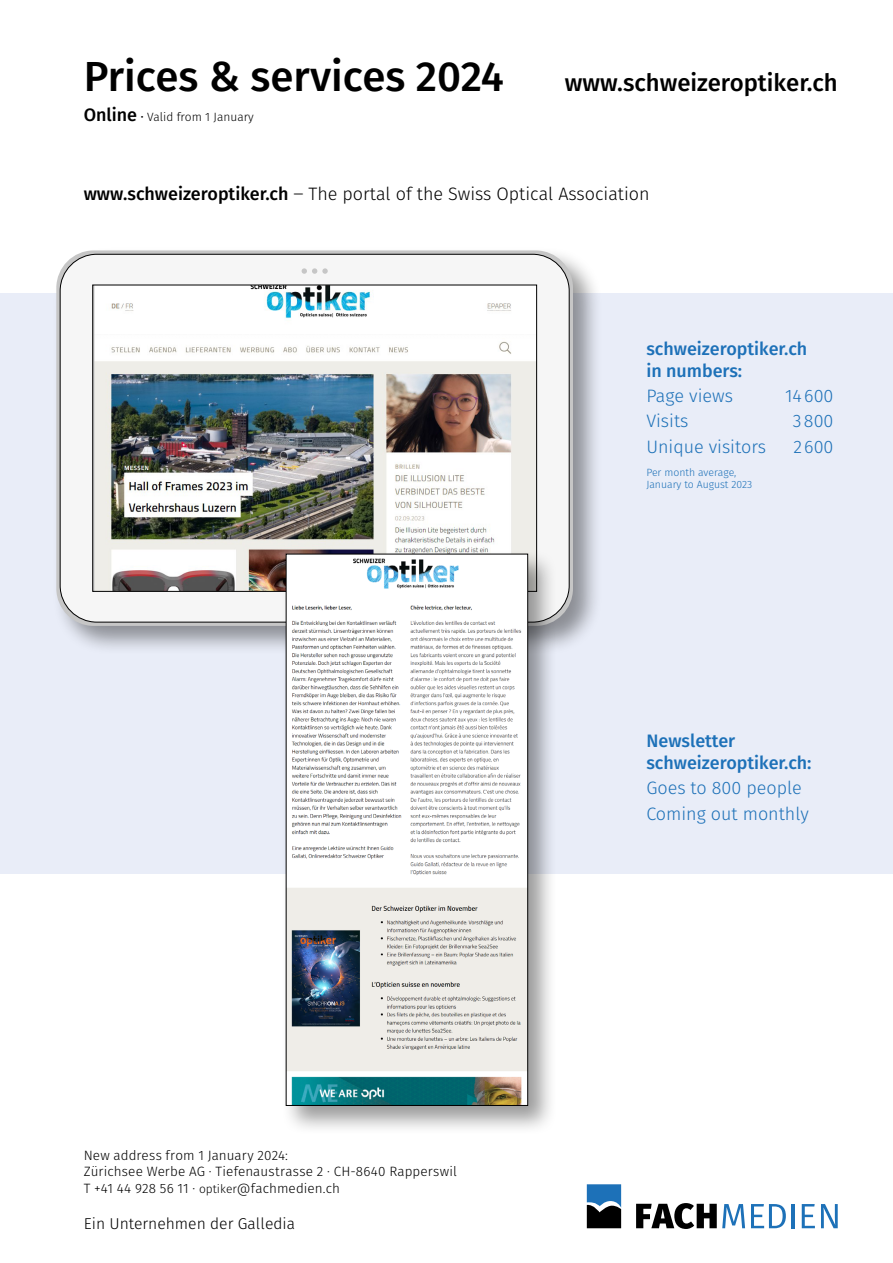
<style>
.page{position:relative;width:893px;height:1263px;background:#fff}
.page>*{position:absolute;margin:0;border:0;box-sizing:border-box;transform-origin:0 0}
.t1{font:500 42px "Fira Sans";color:#000}
.t2{font:500 24px "Fira Sans";color:#000}
.t3{font:300 18px/25.5px "Fira Sans";color:#1d71b8}
.t4{font:300 18px "Fira Sans";color:#000}
.t5{font:500 18px/21.6px "Fira Sans";color:#1d71b8}
.t6{font:300 15.75px "Fira Sans";color:#000}
.t7{font:300 13.5px/16.5px "Fira Sans";letter-spacing:.01em;color:#000}
.t8{font:300 12px "Fira Sans";color:#000}
.t9{font:300 10.5px/12.6px "Fira Sans";color:#1d71b8}
.s1{font-weight:500;font-size:18px}
.s2{font-weight:500}
.s3{font-size:12px}
</style>
<div class="page">
<div style="left:0;top:293px;width:893px;height:581px;background:#e9edf8"></div>
<svg style="left:587px;top:1184px;width:34px;height:44px"></svg>
<svg style="left:636px;top:1203px;width:109px;height:26px"></svg>
<svg style="left:751px;top:1204px;width:35px;height:24px"></svg>
<hr style="left:791px;top:1204px;width:3px;height:24px;background:#1d71b8">
<svg style="left:802px;top:1204px;width:13px;height:24px"></svg>
<svg style="left:821px;top:1204px;width:17px;height:24px"></svg>
<div style="left:52px;top:246px;width:551px;height:410px;background:#000;opacity:.4"></div>
<svg style="left:56px;top:250px;width:517px;height:376px;background:#b9b9ba"></svg>
<img style="left:60px;top:254px;width:509px;height:368px">
<svg style="left:302px;top:268px;width:26px;height:6px"></svg>
<div style="left:281px;top:549px;width:277px;height:587px;background:#000;opacity:.4"></div>
<img style="left:288px;top:558px;width:238px;height:546px">
<div style="left:286px;top:554px;width:242px;height:552px;border:1px solid #000"></div>
<h1 class="t1" style="left:84px;top:43px;width:422px">Prices &amp; services 2024</h1>
<p class="t8" style="left:84px;top:109px;width:172px"><span class="s1">Online</span> • Valid from 1 January</p>
<h2 class="t2" style="left:565px;top:64px;width:274px">www.schweizeroptiker.ch</h2>
<h3 class="t4" style="left:84px;top:181px;width:567px"><span class="s2">www.schweizeroptiker.ch</span> ‒ The portal of the Swiss Optical Association</h3>
<h3 class="t5" style="left:646px;top:337px;width:162px">schweizeroptiker.ch in numbers:</h3>
<h3 class="t3" style="left:646px;top:383px;width:88px">Page views</h3>
<h3 class="t3" style="left:785px;top:383px;width:50px">14600</h3>
<h3 class="t3" style="left:646px;top:408px;width:44px">Visits</h3>
<h3 class="t3" style="left:793px;top:408px;width:42px">3800</h3>
<h3 class="t3" style="left:646px;top:434px;width:121px">Unique visitors</h3>
<h3 class="t3" style="left:793px;top:434px;width:42px">2600</h3>
<p class="t9" style="left:646px;top:466px;width:107px">Per month average,<br>January to August 2023</p>
<p class="t7" style="left:84px;top:1147px;width:375px">New address from 1 January 2024:<br>Zürichsee Werbe AG · Tiefenaustrasse 2 · CH-8640 Rapperswil<br>T +41 44 928 56 11 · <span class="s3">optiker</span>@fachmedien.ch</p>
<p class="t6" style="left:84px;top:1213px;width:213px">Ein Unternehmen der Galledia</p>
<h3 class="t5" style="left:646px;top:729px;width:167px">Newsletter schweizeroptiker.ch:</h3>
<h3 class="t3" style="left:646px;top:775px;width:164px">Goes to 800 people<br>Coming out monthly</h3>
</div>
